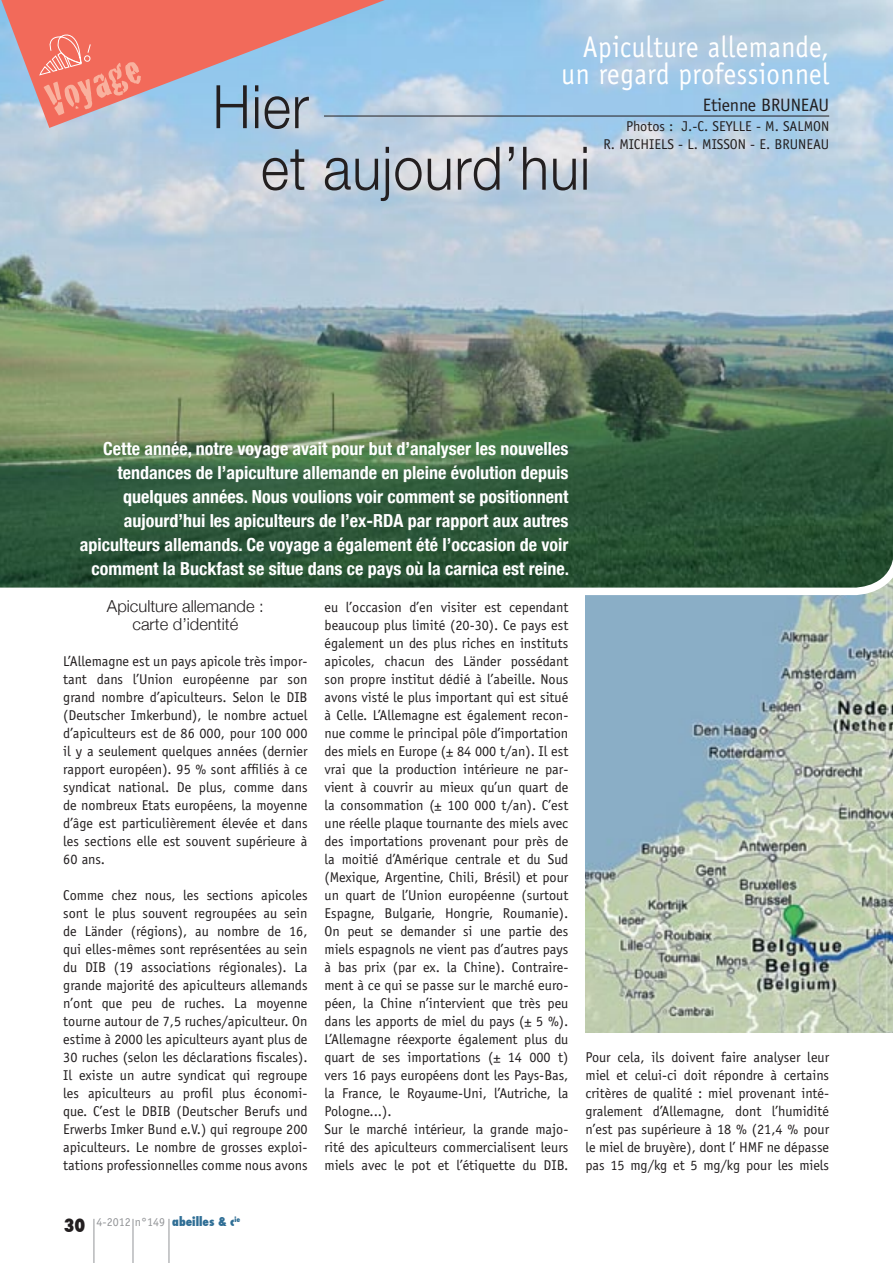
<style>
.page{position:relative;width:893px;height:1263px;background:#fff}
.page>*{position:absolute;margin:0;border:0;box-sizing:border-box;transform-origin:0 0}
.t1{font:300 60px/61.5px "Helvetica Neue";letter-spacing:.02em;color:#231f20;scale:.9 1}
.t2{font:45px "Cracked";color:#f9b19e}
.t3{font:37.5px "Helvetica Neue";letter-spacing:.02em;color:#231f20;scale:.9 1}
.t4{font:30px/27px "Officina Sans";letter-spacing:.02em;color:#fff;text-align:right;scale:.9 1}
.t5{font:700 condensed 18px/24px "Helvetica Neue";color:#fff;text-align:right}
.t6{font:18px "Officina Sans";letter-spacing:-.01em;color:#231f20}
.t7{font:800 condensed 18px "Futura";color:#231f20}
.t8{font:300 16.5px/18px "Helvetica Neue";color:#231f20;text-align:center}
.t9{font:14.25px/18px "Officina Sans";color:#231f20;text-align:justify}
.t10{font:12px "Officina Sans";color:#939598}
.s1{font-family:"Futura";font-weight:800;font-stretch:condensed;color:#2f6e95}
</style>
<div class="page">
<hr style="left:133px;top:1219px;width:1px;height:44px;background:#939598">
<hr style="left:169px;top:1219px;width:1px;height:44px;background:#939598">
<hr style="left:94px;top:1219px;width:1px;height:44px;background:#939598">
<img style="left:585px;top:591px;width:308px;height:441px">
<img style="left:0;top:0;width:893px;height:591px">
<svg style="left:0;top:0;width:454px;height:128px;background:#c1a3af"></svg>
<svg style="left:39px;top:34px;width:52px;height:42px;background:#f37f71"></svg>
<hr style="left:324px;top:116px;width:505px;height:1px;background:#231f20">
<p class="t2" style="left:36px;top:69px;width:99px;rotate:-21deg">Voyage</p>
<p class="t4" style="left:562px;top:33px;width:299px">Apiculture allemande, un regard professionnel</p>
<p class="t6" style="left:703px;top:95px;width:128px">Etienne BRUNEAU</p>
<p class="t9" style="left:603px;top:117px;width:227px;text-align:right">Photos : J.-C. SEYLLE - M. SALMON<br>R. MICHIELS - L. MISSON - E. BRUNEAU</p>
<p class="t1" style="left:213px;top:75px;width:186px">Xxxxxx</p>
<p class="t3" style="left:261px;top:137px;width:223px">xxxxxxxxxxx</p>
<p class="t1" style="left:261px;top:75px;width:367px;text-indent:-48px">Hier<br>et aujourd’hui</p>
<p class="t5" style="left:80px;top:437px;width:491px">Cette année, notre voyage avait pour but d’analyser les nouvelles tendances de l’apiculture allemande en pleine évolution depuis quelques années. Nous voulions voir comment se positionnent aujourd’hui les apiculteurs de l’ex-RDA par rapport aux autres apiculteurs allemands. Ce voyage a également été l’occasion de voir comment la Buckfast se situe dans ce pays où la carnica est reine.</p>
<p class="t8" style="left:107px;top:597px;width:158px">Apiculture allemande : carte d’identité</p>
<p class="t9" style="left:63px;top:652px;width:246px">L’Allemagne est un pays apicole très impor&shy;tant dans l’Union européenne par son grand nombre d’apiculteurs. Selon le DIB (Deutscher Imkerbund), le nombre actuel d’apiculteurs est de 86 000, pour 100 000 il y a seulement quelques années (dernier rapport européen). 95 % sont affiliés à ce syndicat national. De plus, comme dans de nombreux Etats européens, la moyenne d’âge est particulièrement élevée et dans les sections elle est souvent supérieure à 60 ans.</p>
<p class="t9" style="left:63px;top:886px;width:246px">Comme chez nous, les sections apicoles sont le plus souvent regroupées au sein de Länder (régions), au nombre de 16, qui elles-mêmes sont représentées au sein du DIB (19 associations régionales). La grande majorité des apiculteurs allemands n’ont que peu de ruches. La moyenne tourne autour de 7,5 ruches/apiculteur. On estime à 2000 les apiculteurs ayant plus de 30 ruches (selon les déclarations fiscales).<br>Il existe un autre syndicat qui regroupe les apiculteurs au profil plus économi&shy;que. C’est le DBIB (Deutscher Berufs und Erwerbs Imker Bund e.V.) qui regroupe 200 apiculteurs. Le nombre de grosses exploi&shy;tations professionnelles comme nous avons</p>
<p class="t9" style="left:325px;top:598px;width:245px">eu l’occasion d’en visiter est cependant beaucoup plus limité (20-30). Ce pays est également un des plus riches en instituts apicoles, chacun des Länder possédant son propre institut dédié à l’abeille. Nous avons visté le plus important qui est situé à Celle. L’Allemagne est également recon&shy;nue comme le principal pôle d’importation des miels en Europe (± 84 000 t/an). Il est vrai que la production intérieure ne par&shy;vient à couvrir au mieux qu’un quart de la consommation (± 100 000 t/an). C’est une réelle plaque tournante des miels avec des importations provenant pour près de la moitié d’Amérique centrale et du Sud (Mexique, Argentine, Chili, Brésil) et pour un quart de l’Union européenne (surtout Espagne, Bulgarie, Hongrie, Roumanie).<br>On peut se demander si une partie des miels espagnols ne vient pas d’autres pays à bas prix (par ex. la Chine). Contraire&shy;ment à ce qui se passe sur le marché euro&shy;péen, la Chine n’intervient que très peu dans les apports de miel du pays (± 5 %).<br>L’Allemagne réexporte également plus du quart de ses importations (± 14 000 t) vers 16 pays européens dont les Pays-Bas, la France, le Royaume-Uni, l’Autriche, la Pologne...).</p>
<p class="t9" style="left:325px;top:1120px;width:245px">Sur le marché intérieur, la grande majo&shy;rité des apiculteurs commercialisent leurs miels avec le pot et l’étiquette du DIB.</p>
<p class="t7" style="left:64px;top:1213px;width:23px">30</p>
<p class="t10" style="left:97px;top:1215px;width:145px">4-2012 n°149 <span class="s1">abeilles &amp; c</span><sup>ie</sup></p>
<p class="t9" style="left:585px;top:1048px;width:245px">Pour cela, ils doivent faire analyser leur miel et celui-ci doit répondre à certains critères de qualité : miel provenant inté&shy;gralement d’Allemagne, dont l’humidité n’est pas supérieure à 18 % (21,4 % pour le miel de bruyère), dont l’ HMF ne dépasse pas 15 mg/kg et 5 mg/kg pour les miels</p>
</div>
